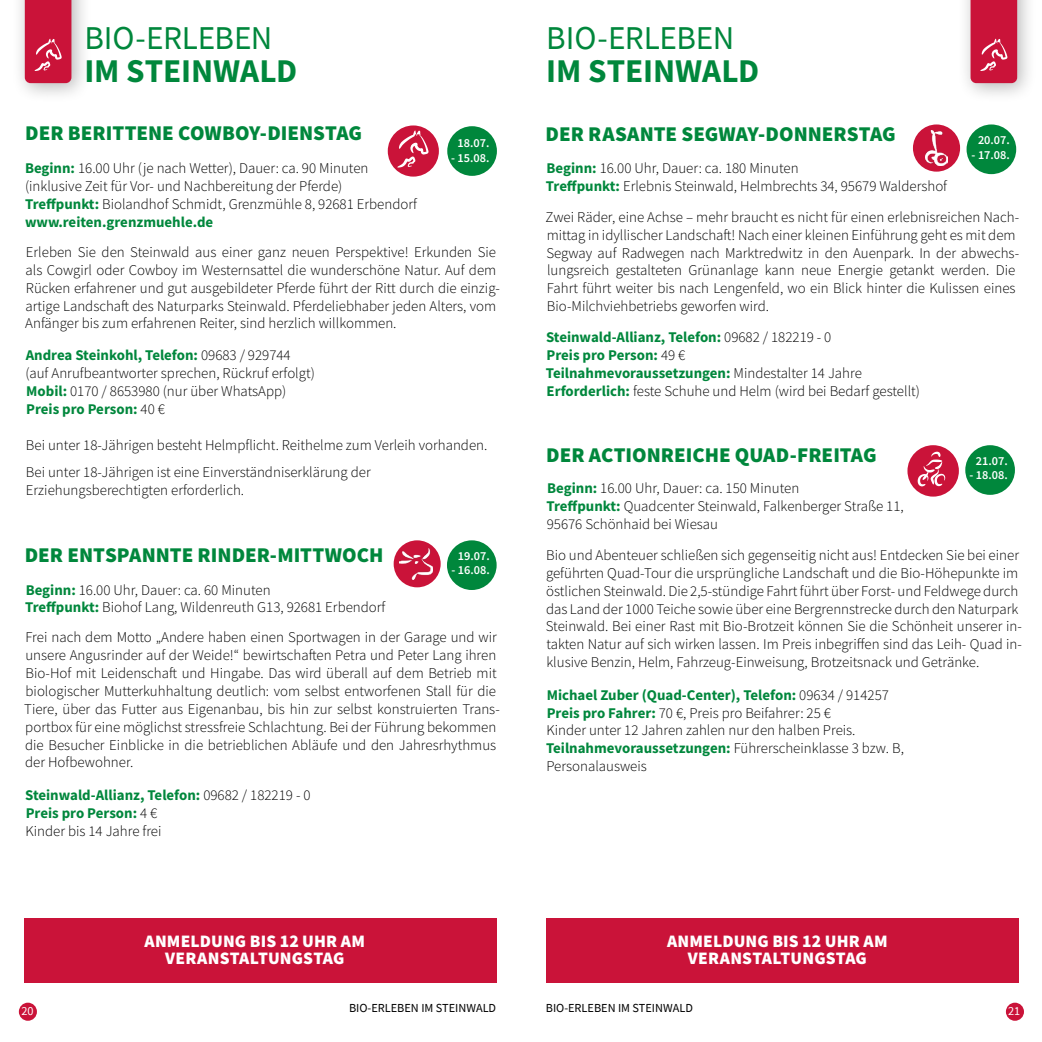
<style>
.page{position:relative;width:1042px;height:1042px;background:#fff}
.page>*{position:absolute;margin:0;border:0;box-sizing:border-box;transform-origin:0 0}
.t1{font:33.25px "Source Sans Pro";letter-spacing:-.005em;color:#00873c}
.t2{font:700 33.25px "Source Sans Pro";letter-spacing:-.005em;color:#00873c}
.t3{font:900 21px "Source Sans Pro";color:#00873c}
.t4{font:900 17.5px/17.5px "Source Sans Pro";letter-spacing:.01em;color:#fff;text-align:center}
.t5{font:300 14.88px/17.8px "Source Sans Pro";color:#000}
.t6{font:700 14.88px/17.8px "Source Sans Pro";color:#00873c}
.t7{font:600 12.25px "Source Sans Pro";color:#fff}
.t8{font:12.25px "Source Sans Pro";color:#000}
.t9{font:12.25px "Source Sans Pro";color:#fff}
.s1{font-weight:700;color:#00873c}
.s2{font-weight:300;color:#000}
</style>
<div class="page">
<div style="left:19px;top:1002px;width:18px;height:19px;background:#ca1339;border-radius:50%"></div>
<div style="left:1006px;top:1002px;width:18px;height:19px;background:#ca1339;border-radius:50%"></div>
<div style="left:966px;top:124px;width:50px;height:50px;background:#00873c;border-radius:50%"></div>
<div style="left:447px;top:126px;width:50px;height:50px;background:#00873c;border-radius:50%"></div>
<div style="left:447px;top:540px;width:50px;height:50px;background:#00873c;border-radius:50%"></div>
<div style="left:907px;top:445px;width:52px;height:51px;background:#ca1339;border-radius:50%"></div>
<svg style="left:917px;top:452px;width:28px;height:34px"></svg>
<div style="left:913px;top:124px;width:47px;height:48px;background:#ca1339;border-radius:50%"></div>
<img style="left:925px;top:131px;width:22px;height:34px">
<div style="left:388px;top:125px;width:51px;height:52px;background:#ca1339;border-radius:50%"></div>
<svg style="left:397px;top:130px;width:31px;height:38px"></svg>
<div style="left:394px;top:540px;width:47px;height:47px;background:#ca1339;border-radius:50%"></div>
<img style="left:399px;top:548px;width:34px;height:31px">
<div style="left:546px;top:918px;width:473px;height:65px;background:#ca1339"></div>
<div style="left:24px;top:918px;width:472px;height:65px;background:#ca1339"></div>
<div style="left:965px;top:445px;width:50px;height:50px;background:#00873c;border-radius:50%"></div>
<div style="left:12px;top:0;width:80px;height:103px;background:#000;opacity:.28"></div>
<svg style="left:25px;top:0;width:46px;height:83px;background:#cc1e42"></svg>
<div style="left:957px;top:0;width:80px;height:103px;background:#000;opacity:.28"></div>
<svg style="left:970px;top:0;width:47px;height:83px;background:#cc2144"></svg>
<h1 class="t1" style="left:84px;top:16px;width:189px">BIO-ERLEBEN</h1>
<h1 class="t2" style="left:84px;top:48px;width:214px">IM STEINWALD</h1>
<h2 class="t3" style="left:25px;top:119px;width:338px">DER BERITTENE COWBOY-DIENSTAG</h2>
<p class="t5" style="left:25px;top:159px;width:393px"><span class="s1">Beginn:</span> 16.00 Uhr (je nach Wetter), Dauer: ca. 90 Minuten (inklusive Zeit für Vor- und Nachbereitung der Pferde)<br><span class="s1">Treffpunkt:</span> Biolandhof Schmidt, Grenzmühle 8, 92681 Erbendorf <span class="s1">www.reiten.grenzmuehle.de</span></p>
<p class="t7" style="left:457px;top:135px;width:33px">18.07.</p>
<p class="t7" style="left:451px;top:149px;width:40px">- 15.08.</p>
<p class="t5" style="left:25px;top:243px;width:476px">Erleben Sie den Steinwald aus einer ganz neuen Perspektive! Erkunden Sie als Cowgirl oder Cowboy im Westernsattel die wunderschöne Natur. Auf dem Rücken erfahrener und gut ausgebildeter Pferde führt der Ritt durch die einzig&shy;artige Landschaft des Naturparks Steinwald. Pferdeliebhaber jeden Alters, vom Anfänger bis zum erfahrenen Reiter, sind herzlich willkommen.</p>
<p class="t5" style="left:25px;top:346px;width:291px"><span class="s1">Andrea Steinkohl, Telefon:</span> 09683 / 929744 (auf Anrufbeantworter sprechen, Rückruf erfolgt)<br><span class="s1">Mobil:</span> 0170 / 8653980 (nur über WhatsApp)<br><span class="s1">Preis pro Person:</span> 40 €</p>
<p class="t5" style="left:26px;top:431px;width:463px;line-height:27.8px">Bei unter 18-Jährigen besteht Helmpflicht. Reithelme zum Verleih vorhanden.<br>Bei unter 18-Jährigen ist eine Einverständniserklärung der</p>
<p class="t5" style="left:26px;top:481px;width:220px">Erziehungsberechtigten erforderlich.</p>
<h2 class="t3" style="left:25px;top:540px;width:360px">DER ENTSPANNTE RINDER-MITTWOCH</h2>
<p class="t5" style="left:25px;top:581px;width:362px"><span class="s1">Beginn:</span> 16.00 Uhr, Dauer: ca. 60 Minuten<br><span class="s1">Treffpunkt:</span> Biohof Lang, Wildenreuth G13, 92681 Erbendorf</p>
<p class="t7" style="left:458px;top:547px;width:33px">19.07.</p>
<p class="t7" style="left:451px;top:562px;width:40px">- 16.08.</p>
<p class="t5" style="left:24px;top:628px;width:477px">Frei nach dem Motto „Andere haben einen Sportwagen in der Garage und wir unsere Angusrinder auf der Weide!“ bewirtschaften Petra und Peter Lang ihren Bio-Hof mit Leidenschaft und Hingabe. Das wird überall auf dem Betrieb mit biologischer Mutterkuhhaltung deutlich: vom selbst entworfenen Stall für die Tiere, über das Futter aus Eigenanbau, bis hin zur selbst konstruierten Trans&shy;portbox für eine möglichst stressfreie Schlachtung. Bei der Führung bekommen die Besucher Einblicke in die betrieblichen Abläufe und den Jahresrhythmus der Hofbewohner.</p>
<p class="t6" style="left:25px;top:786px;width:287px">Steinwald-Allianz, Telefon: <span class="s2">09682 / 182219 - 0<br></span>Preis pro Person: <span class="s2">4 €<br>Kinder bis 14 Jahre frei</span></p>
<p class="t4" style="left:144px;top:932px;width:222px">ANMELDUNG BIS 12 UHR AM<br>VERANSTALTUNGSTAG</p>
<h1 class="t1" style="left:546px;top:16px;width:189px">BIO-ERLEBEN</h1>
<h1 class="t2" style="left:546px;top:48px;width:214px">IM STEINWALD</h1>
<h2 class="t3" style="left:546px;top:120px;width:351px">DER RASANTE SEGWAY-DONNERSTAG</h2>
<p class="t5" style="left:546px;top:159px;width:403px"><span class="s1">Beginn:</span> 16.00 Uhr, Dauer: ca. 180 Minuten<br><span class="s1">Treffpunkt:</span> Erlebnis Steinwald, Helmbrechts 34, 95679 Waldershof</p>
<p class="t7" style="left:978px;top:132px;width:33px">20.07.</p>
<p class="t7" style="left:971px;top:147px;width:40px">- 17.08.</p>
<p class="t5" style="left:546px;top:208px;width:475px">Zwei Räder, eine Achse – mehr braucht es nicht für einen erlebnisreichen Nach&shy;mittag in idyllischer Landschaft! Nach einer kleinen Einführung geht es mit dem Segway auf Radwegen nach Marktredwitz in den Auenpark. In der abwechs&shy;lungsreich gestalteten Grünanlage kann neue Energie getankt werden. Die Fahrt führt weiter bis nach Lengenfeld, wo ein Blick hinter die Kulissen eines Bio-Milchviehbetriebs geworfen wird.</p>
<p class="t6" style="left:546px;top:328px;width:375px">Steinwald-Allianz, Telefon: <span class="s2">09682 / 182219 - 0<br></span>Preis pro Person: <span class="s2">49 €<br></span>Teilnahmevoraussetzungen: <span class="s2">Mindestalter 14 Jahre </span>Erforderlich: <span class="s2">feste Schuhe und Helm (wird bei Bedarf gestellt)</span></p>
<h2 class="t3" style="left:546px;top:440px;width:332px">DER ACTIONREICHE QUAD-FREITAG</h2>
<p class="t5" style="left:546px;top:479px;width:359px"><span class="s1">Beginn:</span> 16.00 Uhr, Dauer: ca. 150 Minuten<br><span class="s1">Treffpunkt:</span> Quadcenter Steinwald, Falkenberger Straße 11,<br>95676 Schönhaid bei Wiesau</p>
<p class="t7" style="left:976px;top:452px;width:33px">21.07.</p>
<p class="t7" style="left:969px;top:467px;width:40px">- 18.08.</p>
<p class="t5" style="left:546px;top:546px;width:478px">Bio und Abenteuer schließen sich gegenseitig nicht aus! Entdecken Sie bei einer geführten Quad-Tour die ursprüngliche Landschaft und die Bio-Höhepunkte im östlichen Steinwald. Die 2,5-stündige Fahrt führt über Forst- und Feldwege durch das Land der 1000 Teiche sowie über eine Bergrennstrecke durch den Naturpark Steinwald. Bei einer Rast mit Bio-Brotzeit können Sie die Schönheit unserer in&shy;takten Natur auf sich wirken lassen. Im Preis inbegriffen sind das Leih- Quad in&shy;klusive Benzin, Helm, Fahrzeug-Einweisung, Brotzeitsnack und Getränke.</p>
<p class="t5" style="left:546px;top:686px;width:359px"><span class="s1">Michael Zuber (Quad-Center), Telefon:</span> 09634 / 914257<br><span class="s1">Preis pro Fahrer:</span> 70 €, Preis pro Beifahrer: 25 €<br>Kinder unter 12 Jahren zahlen nur den halben Preis.<br><span class="s1">Teilnahmevoraussetzungen:</span> Führerscheinklasse 3 bzw. B, Personalausweis</p>
<p class="t4" style="left:667px;top:932px;width:222px">ANMELDUNG BIS 12 UHR AM<br>VERANSTALTUNGSTAG</p>
<p class="t9" style="left:22px;top:1003px;width:14px">20</p>
<p class="t8" style="left:349px;top:1000px;width:149px">BIO-ERLEBEN IM STEINWALD</p>
<p class="t8" style="left:546px;top:1000px;width:149px">BIO-ERLEBEN IM STEINWALD</p>
<p class="t9" style="left:1008px;top:1003px;width:14px">21</p>
</div>
